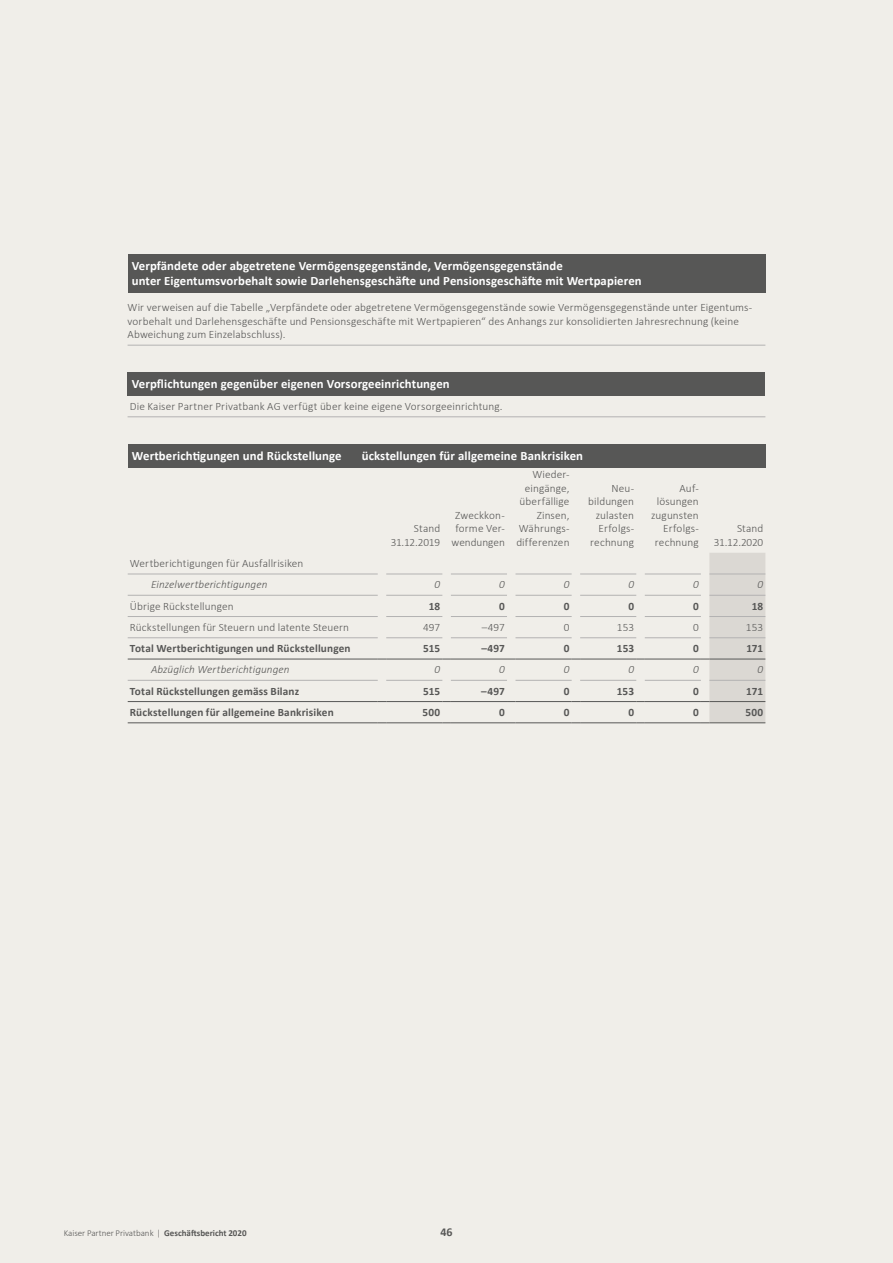
<style>
.page{position:relative;width:893px;height:1263px;background:#f0eee9}
.page>*{position:absolute;margin:0;border:0;box-sizing:border-box;transform-origin:0 0}
.t1{font:700 12.75px/15.3px "Calibri";letter-spacing:.01em;color:#fff}
.t2{font:700 12px "Calibri";color:#575756}
.t3{font:300 11.25px/13.5px "Calibri";letter-spacing:.01em;color:#575756;text-align:right}
.t4{font:700 11.25px "Calibri";letter-spacing:.015em;color:#575756}
.t5{font:italic 300 11.25px "Calibri";letter-spacing:.005em;color:#575756}
.t6{font:300 9px "Calibri";color:#575756}
.s1{color:#575756}
.s2{font-weight:700}
</style>
<div class="page">
<div style="left:128px;top:254px;width:637px;height:38px;background:#575756"></div>
<hr style="left:128px;top:345px;width:637px;height:1px;background:#b3b2b2">
<div style="left:128px;top:372px;width:637px;height:24px;background:#575756"></div>
<hr style="left:128px;top:417px;width:637px;height:1px;background:#b3b2b2">
<div style="left:128px;top:444px;width:637px;height:24px;background:#575756"></div>
<hr style="left:128px;top:574px;width:250px;height:1px;background:#b3b2b2">
<hr style="left:451px;top:574px;width:56px;height:1px;background:#b3b2b2">
<hr style="left:515px;top:574px;width:57px;height:1px;background:#b3b2b2">
<hr style="left:580px;top:574px;width:56px;height:1px;background:#b3b2b2">
<hr style="left:645px;top:574px;width:56px;height:1px;background:#b3b2b2">
<hr style="left:128px;top:595px;width:250px;height:1px;background:#b3b2b2">
<hr style="left:451px;top:595px;width:56px;height:1px;background:#b3b2b2">
<hr style="left:515px;top:595px;width:57px;height:1px;background:#b3b2b2">
<hr style="left:580px;top:595px;width:56px;height:1px;background:#b3b2b2">
<hr style="left:645px;top:595px;width:56px;height:1px;background:#b3b2b2">
<hr style="left:128px;top:616px;width:250px;height:1px;background:#b3b2b2">
<hr style="left:451px;top:616px;width:56px;height:1px;background:#b3b2b2">
<hr style="left:515px;top:616px;width:57px;height:1px;background:#b3b2b2">
<hr style="left:580px;top:616px;width:56px;height:1px;background:#b3b2b2">
<hr style="left:645px;top:616px;width:56px;height:1px;background:#b3b2b2">
<hr style="left:128px;top:637px;width:250px;height:1px;background:#b3b2b2">
<hr style="left:386px;top:637px;width:56px;height:1px;background:#b3b2b2">
<hr style="left:451px;top:637px;width:56px;height:1px;background:#b3b2b2">
<hr style="left:515px;top:637px;width:57px;height:1px;background:#b3b2b2">
<hr style="left:580px;top:637px;width:56px;height:1px;background:#b3b2b2">
<hr style="left:645px;top:637px;width:56px;height:1px;background:#b3b2b2">
<hr style="left:386px;top:574px;width:56px;height:1px;background:#b3b2b2">
<hr style="left:386px;top:595px;width:56px;height:1px;background:#b3b2b2">
<hr style="left:386px;top:616px;width:56px;height:1px;background:#b3b2b2">
<hr style="left:128px;top:680px;width:250px;height:1px;background:#b3b2b2">
<hr style="left:386px;top:680px;width:56px;height:1px;background:#b3b2b2">
<hr style="left:451px;top:680px;width:56px;height:1px;background:#b3b2b2">
<hr style="left:515px;top:680px;width:57px;height:1px;background:#b3b2b2">
<hr style="left:580px;top:680px;width:56px;height:1px;background:#b3b2b2">
<hr style="left:645px;top:680px;width:56px;height:1px;background:#b3b2b2">
<hr style="left:128px;top:701px;width:250px;height:1px;background:#575756">
<hr style="left:386px;top:701px;width:56px;height:1px;background:#575756">
<hr style="left:451px;top:701px;width:56px;height:1px;background:#575756">
<hr style="left:515px;top:701px;width:57px;height:1px;background:#575756">
<hr style="left:580px;top:701px;width:56px;height:1px;background:#575756">
<hr style="left:645px;top:701px;width:56px;height:1px;background:#575756">
<hr style="left:128px;top:659px;width:250px;height:1px;background:#575756">
<hr style="left:386px;top:659px;width:56px;height:1px;background:#575756">
<hr style="left:451px;top:659px;width:56px;height:1px;background:#575756">
<hr style="left:515px;top:659px;width:57px;height:1px;background:#575756">
<hr style="left:580px;top:659px;width:56px;height:1px;background:#575756">
<hr style="left:645px;top:659px;width:56px;height:1px;background:#575756">
<hr style="left:128px;top:722px;width:250px;height:1px;background:#575756">
<hr style="left:451px;top:722px;width:56px;height:1px;background:#575756">
<hr style="left:515px;top:722px;width:57px;height:1px;background:#575756">
<hr style="left:580px;top:722px;width:56px;height:1px;background:#575756">
<hr style="left:645px;top:722px;width:56px;height:1px;background:#575756">
<svg style="left:701px;top:553px;width:64px;height:170px"></svg>
<hr style="left:386px;top:722px;width:56px;height:1px;background:#575756">
<hr style="left:709px;top:722px;width:56px;height:1px;background:#575756">
<p class="t1" style="left:132px;top:258px;width:511px">Verpfändete oder abgetretene Vermögensgegenstände, Vermögensgegenstände<br>unter Eigentumsvorbehalt sowie Darlehensgeschäfte und Pensionsgeschäfte mit Wertpapieren</p>
<p class="t3" style="left:128px;top:301px;width:626px;text-align:left">Wir verweisen auf die Tabelle „Verpfändete oder abgetretene Vermögensgegenstände sowie Vermögensgegenstände unter Eigentums&shy;vorbehalt und Darlehensgeschäfte und Pensionsgeschäfte mit Wertpapieren“ des Anhangs zur konsolidierten Jahresrechnung (keine<br>Abweichung zum Einzelabschluss).</p>
<p class="t1" style="left:132px;top:376px;width:319px">Verpflichtungen gegenüber eigenen Vorsorgeeinrichtungen</p>
<p class="t3" style="left:130px;top:399px;width:374px">Die Kaiser Partner Privatbank AG verfügt über keine eigene Vorsorgeeinrichtung.</p>
<p class="t1" style="left:132px;top:449px;width:453px">Wertberichtigungen und Rückstellunge<span class="s1">n/R</span>ückstellungen für allgemeine Bankrisiken</p>
<p class="t3" style="left:391px;top:522px;width:51px">Stand<br>31.12.2019</p>
<p class="t3" style="left:452px;top:508px;width:55px;text-align:center">Zweckkon&shy;forme Ver&shy;wendungen</p>
<p class="t3" style="left:516px;top:468px;width:55px">Wieder&shy;eingänge, überfällige<br>Zinsen,<br>Währungs&shy;differenzen</p>
<p class="t3" style="left:588px;top:481px;width:48px">Neu&shy;bildungen zulasten<br>Erfolgs&shy;rechnung</p>
<p class="t3" style="left:651px;top:481px;width:49px">Auf&shy;lösungen zugunsten<br>Erfolgs&shy;rechnung</p>
<p class="t3" style="left:714px;top:522px;width:51px">Stand<br>31.12.2020</p>
<p class="t3" style="left:130px;top:556px;width:175px">Wertberichtigungen für Ausfallrisiken</p>
<p class="t5" style="left:151px;top:578px;width:118px">Einzelwertberichtigungen</p>
<p class="t5" style="left:435px;top:578px;width:7px">0</p>
<p class="t5" style="left:499px;top:578px;width:7px">0</p>
<p class="t5" style="left:564px;top:578px;width:7px">0</p>
<p class="t5" style="left:628px;top:578px;width:7px">0</p>
<p class="t5" style="left:693px;top:578px;width:7px">0</p>
<p class="t5" style="left:758px;top:578px;width:7px">0</p>
<p class="t3" style="left:130px;top:599px;width:105px">Übrige Rückstellungen</p>
<p class="t4" style="left:429px;top:599px;width:13px">18</p>
<p class="t4" style="left:499px;top:599px;width:7px">0</p>
<p class="t4" style="left:564px;top:599px;width:7px">0</p>
<p class="t4" style="left:628px;top:599px;width:7px">0</p>
<p class="t4" style="left:693px;top:599px;width:7px">0</p>
<p class="t4" style="left:752px;top:599px;width:13px">18</p>
<p class="t3" style="left:130px;top:620px;width:221px">Rückstellungen für Steuern und latente Steuern</p>
<p class="t3" style="left:423px;top:620px;width:19px">497</p>
<p class="t3" style="left:482px;top:620px;width:25px">–497</p>
<p class="t3" style="left:564px;top:620px;width:7px">0</p>
<p class="t3" style="left:617px;top:620px;width:19px">153</p>
<p class="t3" style="left:693px;top:620px;width:7px">0</p>
<p class="t3" style="left:746px;top:620px;width:19px">153</p>
<p class="t4" style="left:130px;top:641px;width:222px">Total Wertberichtigungen und Rückstellungen</p>
<p class="t4" style="left:423px;top:641px;width:19px">515</p>
<p class="t4" style="left:481px;top:641px;width:25px">–497</p>
<p class="t4" style="left:564px;top:641px;width:7px">0</p>
<p class="t4" style="left:617px;top:641px;width:19px">153</p>
<p class="t4" style="left:693px;top:641px;width:7px">0</p>
<p class="t4" style="left:746px;top:641px;width:18px">171</p>
<p class="t5" style="left:151px;top:663px;width:140px">Abzüglich Wertberichtigungen</p>
<p class="t5" style="left:435px;top:663px;width:7px">0</p>
<p class="t5" style="left:499px;top:663px;width:7px">0</p>
<p class="t5" style="left:564px;top:663px;width:7px">0</p>
<p class="t5" style="left:628px;top:663px;width:7px">0</p>
<p class="t5" style="left:693px;top:663px;width:7px">0</p>
<p class="t5" style="left:758px;top:663px;width:7px">0</p>
<p class="t4" style="left:130px;top:684px;width:171px">Total Rückstellungen gemäss Bilanz</p>
<p class="t4" style="left:423px;top:684px;width:19px">515</p>
<p class="t4" style="left:481px;top:684px;width:25px">–497</p>
<p class="t4" style="left:564px;top:684px;width:7px">0</p>
<p class="t4" style="left:617px;top:684px;width:19px">153</p>
<p class="t4" style="left:693px;top:684px;width:7px">0</p>
<p class="t4" style="left:746px;top:684px;width:18px">171</p>
<p class="t4" style="left:130px;top:705px;width:206px">Rückstellungen für allgemeine Bankrisiken</p>
<p class="t4" style="left:422px;top:705px;width:19px">500</p>
<p class="t4" style="left:499px;top:705px;width:7px">0</p>
<p class="t4" style="left:564px;top:705px;width:7px">0</p>
<p class="t4" style="left:628px;top:705px;width:7px">0</p>
<p class="t4" style="left:693px;top:705px;width:7px">0</p>
<p class="t4" style="left:745px;top:705px;width:19px">500</p>
<p class="t6" style="left:64px;top:1228px;width:184px">Kaiser Partner Privatbank | <span class="s2">Geschäftsbericht 2020</span></p>
<p class="t2" style="left:440px;top:1224px;width:14px">46</p>
</div>
